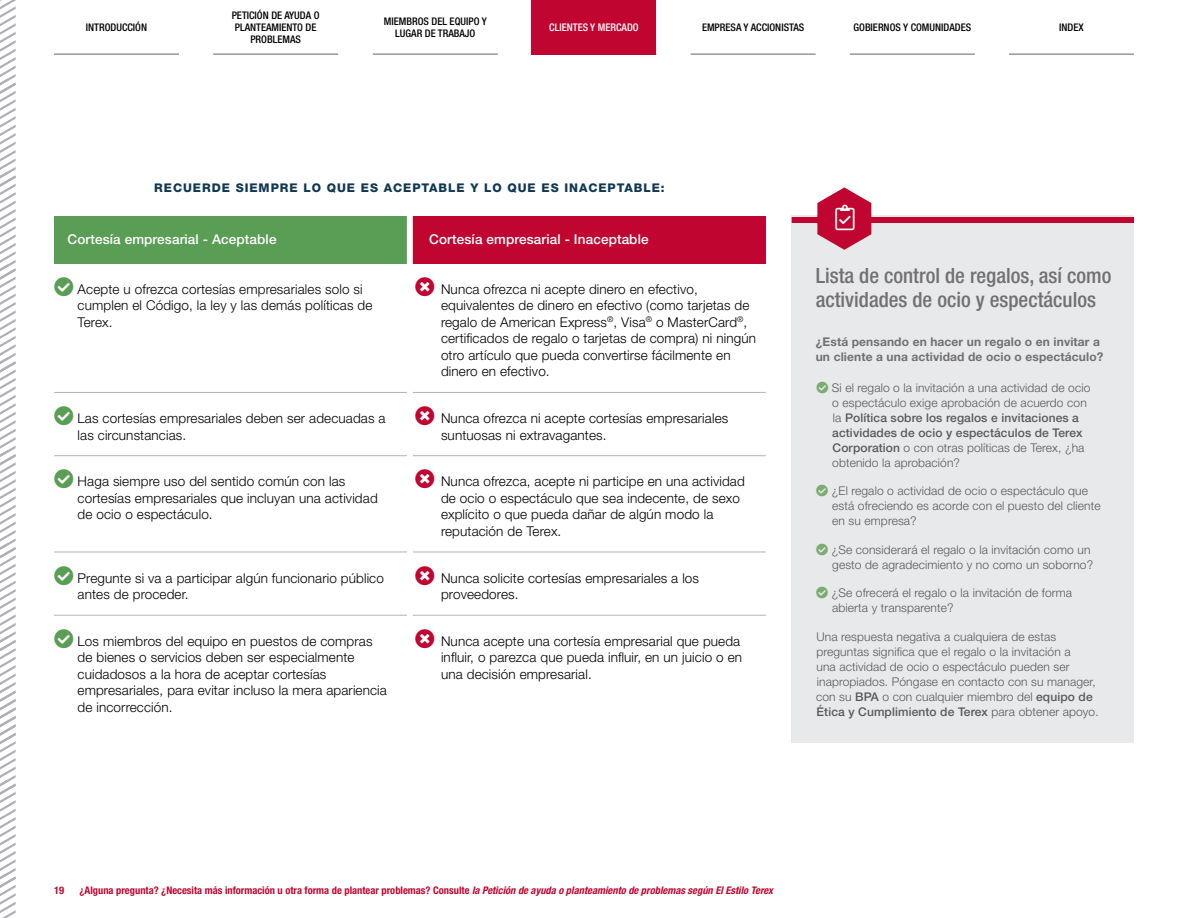
<style>
.page{position:relative;width:1188px;height:918px;background:#fff}
.page>*{position:absolute;margin:0;border:0;box-sizing:border-box;transform-origin:0 0}
.t1{font:500 condensed 21px/24px "Helvetica Neue LT Std";color:#717073}
.t2{font:300 13.5px/16.5px "Helvetica Neue LT Std";letter-spacing:.01em;color:#000}
.t3{font:500 13.5px "Helvetica Neue LT Std";letter-spacing:.01em;color:#fff}
.t4{font:300 12px/15px "Helvetica Neue LT Std";letter-spacing:.01em;color:#58595b}
.t5{font:700 12px/15px "Helvetica Neue LT Std";letter-spacing:.01em;color:#717073}
.t6{font:800 12px "Helvetica Neue LT Std";letter-spacing:.08em;color:#103951}
.t7{font:700 condensed 10.5px "Helvetica Neue LT Std";color:#c00630}
.t8{font:500 condensed 10.5px/12px "Helvetica Neue LT Std";color:#000;text-align:center}
.t9{font:500 condensed 10.5px "Helvetica Neue LT Std";color:#fff}
.s1{color:#5a9d55}
.s2{color:#7bac72}
.s3{font-weight:500}
.s4{font-style:italic}
</style>
<div class="page">
<div style="left:792px;top:216px;width:342px;height:527px;background:#e8e9ea"></div>
<div style="left:792px;top:217px;width:342px;height:6px;background:#c00630"></div>
<div style="left:54px;top:216px;width:356px;height:47px;background:#5a9d55"></div>
<div style="left:410px;top:216px;width:356px;height:47px;background:#c00630"></div>
<hr style="left:54px;top:455px;width:356px;height:1px;background:#b3b3b6">
<hr style="left:410px;top:455px;width:356px;height:1px;background:#b3b3b6">
<hr style="left:54px;top:392px;width:356px;height:1px;background:#b3b3b6">
<hr style="left:410px;top:392px;width:356px;height:1px;background:#b3b3b6">
<hr style="left:54px;top:552px;width:356px;height:1px;background:#b3b3b6">
<hr style="left:410px;top:552px;width:356px;height:1px;background:#b3b3b6">
<hr style="left:54px;top:615px;width:356px;height:1px;background:#b3b3b6">
<hr style="left:410px;top:615px;width:356px;height:1px;background:#b3b3b6">
<div style="left:407px;top:216px;width:6px;height:505px;background:#fff"></div>
<hr style="left:213px;top:54px;width:125px;height:1px;background:#636466">
<hr style="left:54px;top:54px;width:125px;height:1px;background:#636466">
<hr style="left:691px;top:54px;width:125px;height:1px;background:#636466">
<hr style="left:1009px;top:54px;width:125px;height:1px;background:#636466">
<hr style="left:850px;top:54px;width:125px;height:1px;background:#636466">
<hr style="left:373px;top:54px;width:125px;height:1px;background:#636466">
<svg style="left:0;top:0;width:16px;height:918px"></svg>
<div style="left:532px;top:0;width:124px;height:55px;background:#c00630"></div>
<svg style="left:817px;top:187px;width:54px;height:63px"></svg>
<p class="t8" style="left:232px;top:9px;width:89px">PETICIÓN DE AYUDA O<br>PLANTEAMIENTO DE<br>PROBLEMAS</p>
<p class="t8" style="left:384px;top:15px;width:104px">MIEMBROS DEL EQUIPO Y<br>LUGAR DE TRABAJO</p>
<p class="t8" style="left:86px;top:21px;width:63px">INTRODUCCIÓN</p>
<p class="t8" style="left:702px;top:21px;width:104px">EMPRESA Y ACCIONISTAS</p>
<p class="t8" style="left:854px;top:21px;width:119px">GOBIERNOS Y COMUNIDADES</p>
<p class="t8" style="left:1059px;top:21px;width:26px">INDEX</p>
<p class="t9" style="left:549px;top:21px;width:91px">CLIENTES Y MERCADO</p>
<p class="t6" style="left:154px;top:181px;width:512px">RECUERDE SIEMPRE LO QUE ES ACEPTABLE Y LO QUE ES INACEPTABLE:</p>
<p class="t3" style="left:68px;top:232px;width:211px">Cortesía empresarial - Aceptable</p>
<p class="t3" style="left:429px;top:232px;width:221px">Cortesía empresarial - Inaceptable</p>
<p class="t2" style="left:78px;top:280px;width:296px;text-indent:-24px"><span class="s1">●</span> Acepte u ofrezca cortesías empresariales solo si cumplen el Código, la ley y las demás políticas de<br>Terex.</p>
<p class="t2" style="left:441px;top:280px;width:317px">Nunca ofrezca ni acepte dinero en efectivo, equivalentes de dinero en efectivo (como tarjetas de regalo de American Express<sup>®</sup>, Visa<sup>®</sup> o MasterCard<sup>®</sup>, certificados de regalo o tarjetas de compra) ni ningún otro artículo que pueda convertirse fácilmente en dinero en efectivo.</p>
<p class="t2" style="left:78px;top:410px;width:310px;text-indent:-24px"><span class="s1">●</span> Las cortesías empresariales deben ser adecuadas a las circunstancias.</p>
<p class="t2" style="left:441px;top:410px;width:289px">Nunca ofrezca ni acepte cortesías empresariales suntuosas ni extravagantes.</p>
<p class="t2" style="left:78px;top:473px;width:302px;text-indent:-24px"><span class="s1">●</span> Haga siempre uso del sentido común con las cortesías empresariales que incluyan una actividad de ocio o espectáculo.</p>
<p class="t2" style="left:441px;top:473px;width:305px">Nunca ofrezca, acepte ni participe en una actividad de ocio o espectáculo que sea indecente, de sexo explícito o que pueda dañar de algún modo la reputación de Terex.</p>
<p class="t2" style="left:78px;top:569px;width:308px;text-indent:-24px"><span class="s1">●</span> Pregunte si va a participar algún funcionario público antes de proceder.</p>
<p class="t2" style="left:441px;top:569px;width:260px">Nunca solicite cortesías empresariales a los proveedores.</p>
<p class="t2" style="left:78px;top:632px;width:311px;text-indent:-24px"><span class="s1">●</span> Los miembros del equipo en puestos de compras de bienes o servicios deben ser especialmente cuidadosos a la hora de aceptar cortesías empresariales, para evitar incluso la mera apariencia de incorrección.</p>
<p class="t2" style="left:441px;top:632px;width:303px">Nunca acepte una cortesía empresarial que pueda influir, o parezca que pueda influir, en un juicio o en una decisión empresarial.</p>
<h1 class="t1" style="left:816px;top:263px;width:297px">Lista de control de regalos, así como actividades de ocio y espectáculos</h1>
<p class="t5" style="left:816px;top:334px;width:289px">¿Está pensando en hacer un regalo o en invitar a un cliente a una actividad de ocio o espectáculo?</p>
<p class="t4" style="left:832px;top:380px;width:260px;text-indent:-16px"><span class="s2">●</span> Si el regalo o la invitación a una actividad de ocio o espectáculo exige aprobación de acuerdo con la <span class="s3">Política sobre los regalos e invitaciones a actividades de ocio y espectáculos de Terex Corporation</span> o con otras políticas de Terex, ¿ha obtenido la aprobación?</p>
<p class="t4" style="left:832px;top:483px;width:270px;text-indent:-16px"><span class="s2">●</span> ¿El regalo o actividad de ocio o espectáculo que está ofreciendo es acorde con el puesto del cliente en su empresa?</p>
<p class="t4" style="left:816px;top:542px;width:278px;text-align:right"><span class="s2">●</span> ¿Se considerará el regalo o la invitación como un gesto de agradecimiento y no como un soborno?</p>
<p class="t4" style="left:832px;top:585px;width:241px;text-indent:-16px"><span class="s2">●</span> ¿Se ofrecerá el regalo o la invitación de forma abierta y transparente?</p>
<p class="t4" style="left:816px;top:629px;width:284px">Una respuesta negativa a cualquiera de estas preguntas significa que el regalo o la invitación a<br>una actividad de ocio o espectáculo pueden ser inapropiados. Póngase en contacto con su manager, con su <span class="s3">BPA</span> o con cualquier miembro del <span class="s3">equipo de Ética y Cumplimiento de Terex</span> para obtener apoyo.</p>
<p class="t7" style="left:54px;top:884px;width:12px">19</p>
<p class="t7" style="left:80px;top:884px;width:695px">¿Alguna pregunta? ¿Necesita más información u otra forma de plantear problemas? Consulte <span class="s4">la Petición de ayuda o planteamiento de problemas según El Estilo Terex</span></p>
</div>
